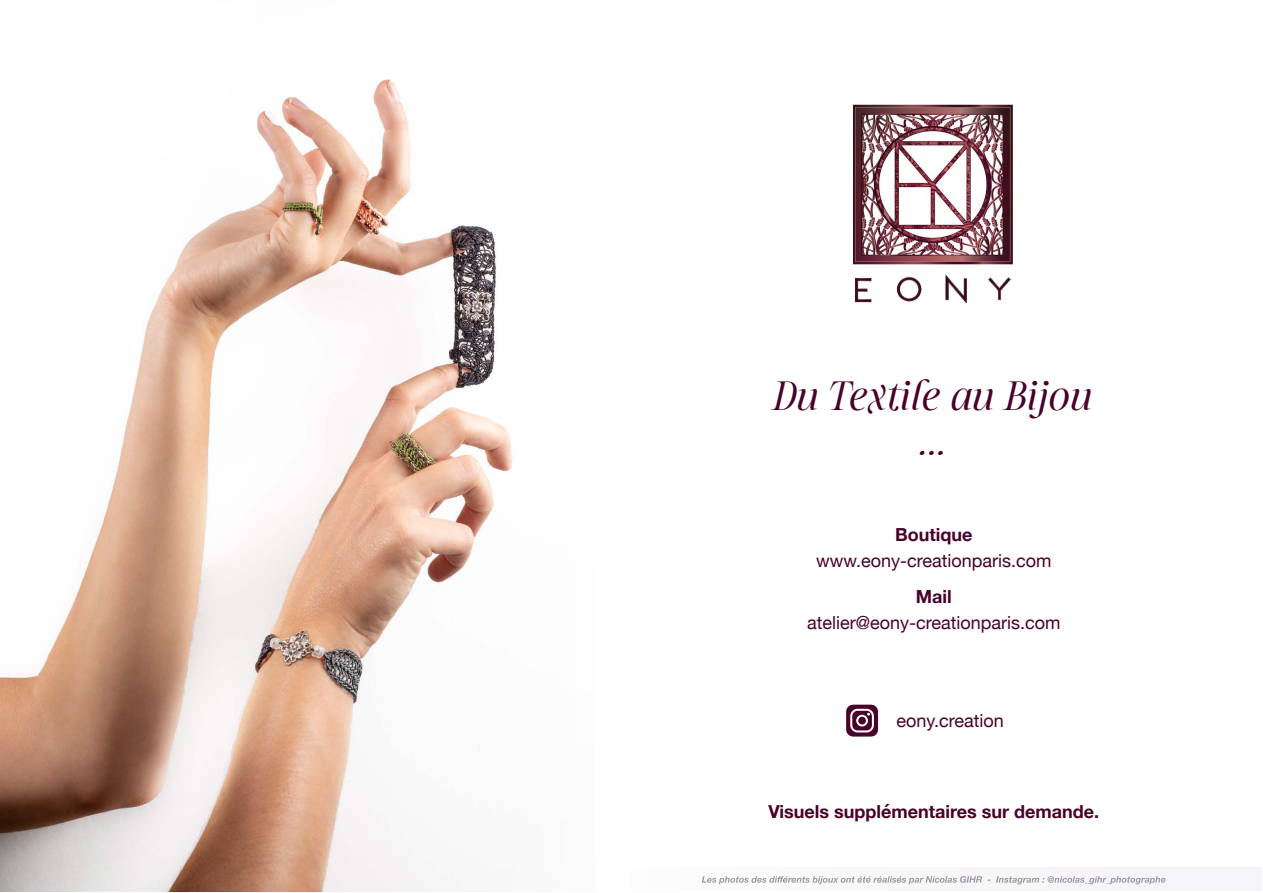
<style>
.page{position:relative;width:1263px;height:893px;background:#fff}
.page>*{position:absolute;margin:0;border:0;box-sizing:border-box;transform-origin:0 0}
.t1{font:italic 300 37.35px/44.8px "Sharpe PERSONAL";color:#49002a;text-align:center}
.t2{font:18px "Helvetica Neue";color:#49002a}
.t3{font:700 18px "Helvetica Neue";color:#49002a}
</style>
<div class="page">
<svg style="left:846px;top:705px;width:32px;height:32px"></svg>
<div style="left:858px;top:717px;width:8px;height:7px;background:#49002a;border-radius:50%"></div>
<img style="left:0;top:79px;width:513px;height:812px">
<img style="left:853px;top:105px;width:160px;height:198px">
<div style="left:630px;top:867px;width:631px;height:24px;background:#f7f6f9"></div>
<svg style="left:702px;top:876px;width:463px;height:8px"></svg>
<h1 class="t1" style="left:773px;top:375px;width:320px">Du Textile au Bijou ...</h1>
<p class="t3" style="left:895px;top:521px;width:79px">Boutique</p>
<p class="t2" style="left:816px;top:547px;width:237px">www.eony-creationparis.com</p>
<p class="t3" style="left:916px;top:583px;width:37px">Mail</p>
<p class="t2" style="left:807px;top:609px;width:255px">atelier@eony-creationparis.com</p>
<p class="t2" style="left:896px;top:707px;width:109px">eony.creation</p>
<p class="t3" style="left:768px;top:797px;width:332px">Visuels supplémentaires sur demande.</p>
</div>
